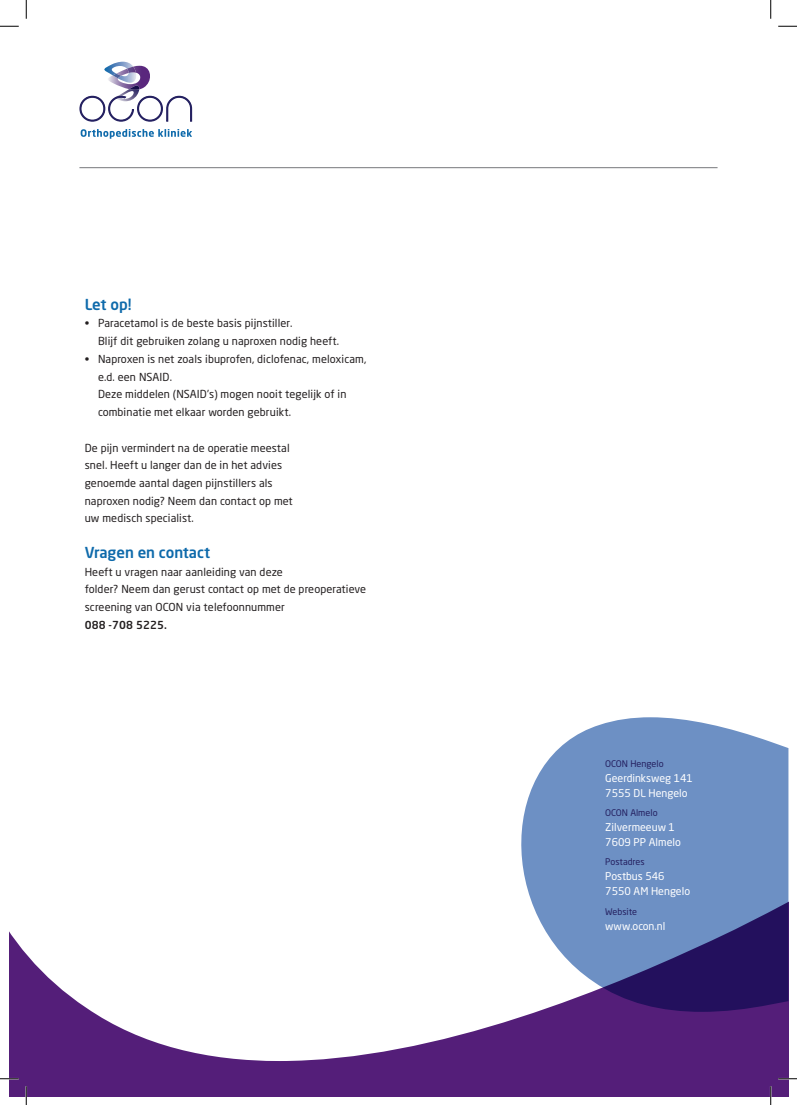
<style>
.page{position:relative;width:797px;height:1105px;background:#fff}
.page>*{position:absolute;margin:0;border:0;box-sizing:border-box;transform-origin:0 0}
.PLATTE_TEKST{font:500 15px "Neo Sans Std";color:#0e6aab}
.PLATTE_TEKST-2{font:11px/17.8px "Neo Sans Std";letter-spacing:.01em;color:#231f20}
.PLATTE_TEKST-3{font:500 11px "Neo Sans Std";letter-spacing:.01em;color:#231f20}
.t1{font:10.62px "Neo Sans Std";color:#fff}
.t2{font:9px "Neo Sans Std";color:#252161}
</style>
<div class="page">
<div style="left:9px;top:764px;width:779px;height:332px;background:#541e79"></div>
<svg style="left:9px;top:764px;width:527px;height:297px;background:#efeaf2"></svg>
<svg style="left:520px;top:717px;width:268px;height:295px;background:#7389bb"></svg>
<hr style="left:79px;top:167px;width:638px;height:1px;background:#76787b">
<svg style="left:79px;top:62px;width:113px;height:60px"></svg>
<svg style="left:81px;top:129px;width:111px;height:10px"></svg>
<svg style="left:0;top:25px;width:19px;height:2px"></svg>
<svg style="left:778px;top:25px;width:19px;height:2px"></svg>
<svg style="left:0;top:1078px;width:19px;height:1px"></svg>
<svg style="left:778px;top:1078px;width:19px;height:1px"></svg>
<svg style="left:25px;top:0;width:2px;height:19px"></svg>
<svg style="left:25px;top:1086px;width:2px;height:19px"></svg>
<svg style="left:770px;top:0;width:1px;height:19px"></svg>
<svg style="left:770px;top:1086px;width:1px;height:19px"></svg>
<p class="PLATTE_TEKST" style="left:85px;top:295px;width:48px">Let op!</p>
<p class="PLATTE_TEKST-2" style="left:85px;top:314px;width:209px">• Paracetamol is de beste basis pijnstiller.</p>
<p class="PLATTE_TEKST-2" style="left:98px;top:332px;width:242px">Blijf dit gebruiken zolang u naproxen nodig heeft.</p>
<p class="PLATTE_TEKST-2" style="left:85px;top:350px;width:283px">• Naproxen is net zoals ibuprofen, diclofenac, meloxicam,</p>
<p class="PLATTE_TEKST-2" style="left:98px;top:368px;width:250px">e.d. een NSAID.<br>Deze middelen (NSAID’s) mogen nooit tegelijk of in combinatie met elkaar worden gebruikt.</p>
<p class="PLATTE_TEKST-2" style="left:85px;top:438px;width:206px">De pijn vermindert na de operatie meestal</p>
<p class="PLATTE_TEKST-2" style="left:85px;top:456px;width:199px">snel. Heeft u langer dan de in het advies</p>
<p class="PLATTE_TEKST-2" style="left:85px;top:474px;width:189px">genoemde aantal dagen pijnstillers als</p>
<p class="PLATTE_TEKST-2" style="left:85px;top:492px;width:209px">naproxen nodig? Neem dan contact op met</p>
<p class="PLATTE_TEKST-2" style="left:85px;top:509px;width:110px">uw medisch specialist.</p>
<p class="PLATTE_TEKST" style="left:85px;top:543px;width:127px">Vragen en contact</p>
<p class="PLATTE_TEKST-2" style="left:85px;top:562px;width:200px">Heeft u vragen naar aanleiding van deze</p>
<p class="PLATTE_TEKST-2" style="left:85px;top:580px;width:283px">folder? Neem dan gerust contact op met de preoperatieve screening van OCON via telefoonnummer</p>
<p class="PLATTE_TEKST-3" style="left:85px;top:618px;width:84px">088 -708 5225.</p>
<p class="t2" style="left:605px;top:758px;width:60px">OCON Hengelo</p>
<p class="t1" style="left:605px;top:771px;width:89px">Geerdinksweg 141</p>
<p class="t1" style="left:605px;top:786px;width:84px">7555 DL Hengelo</p>
<p class="t2" style="left:605px;top:807px;width:54px">OCON Almelo</p>
<p class="t1" style="left:605px;top:821px;width:71px">Zilvermeeuw 1</p>
<p class="t1" style="left:605px;top:836px;width:77px">7609 PP Almelo</p>
<p class="t2" style="left:605px;top:857px;width:41px">Postadres</p>
<p class="t1" style="left:605px;top:870px;width:61px">Postbus 546</p>
<p class="t1" style="left:605px;top:885px;width:86px">7550 AM Hengelo</p>
<p class="t2" style="left:605px;top:906px;width:33px">Website</p>
<p class="t1" style="left:605px;top:919px;width:62px">www.ocon.nl</p>
</div>
